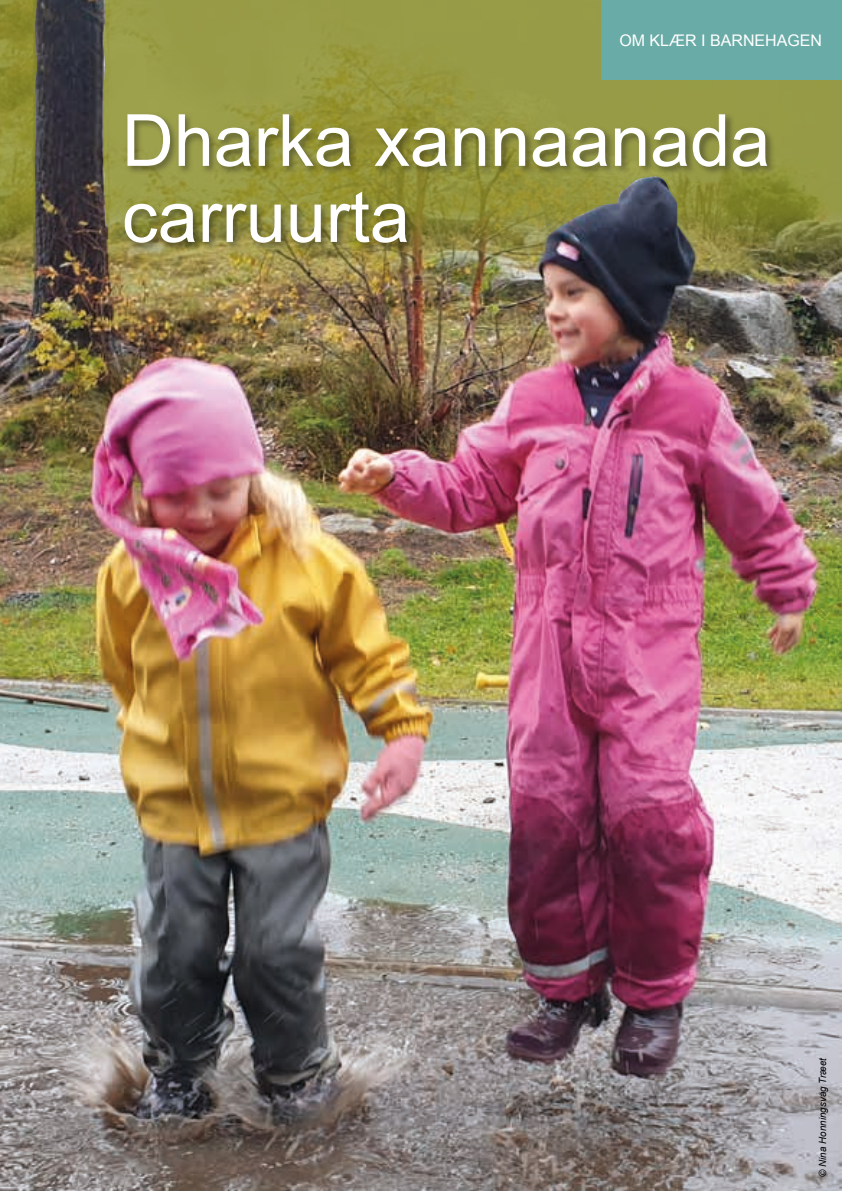
<style>
.page{position:relative;width:842px;height:1191px;background:#fff}
.page>*{position:absolute;margin:0;border:0;box-sizing:border-box;transform-origin:0 0}
.t1{font:72px/76px "Arial";color:#fff}
.t2{font:16px "Arial";color:#fff}
.t3{font:italic 10px "Arial";letter-spacing:.01em;color:#020203}
</style>
<div class="page">
<img style="left:0;top:283px;width:842px;height:908px">
<svg style="left:0;top:0;width:842px;height:283px;background:#8b8b3f"></svg>
<div style="left:601px;top:0;width:241px;height:79px;background:#69aba6"></div>
<img style="left:33px;top:0;width:663px;height:366px">
<div style="left:123px;top:112px;width:654px;height:140px;background:#1d1d1b;opacity:.45"></div>
<p class="t2" style="left:619px;top:29px;width:204px">OM KLÆR I BARNEHAGEN</p>
<p class="t1" style="left:122px;top:103px;width:650px">Dharka xannaanada carruurta</p>
<p class="t3" style="left:816px;top:1177px;width:121px;rotate:-90deg">© Nina Honningsvåg Træet</p>
</div>
